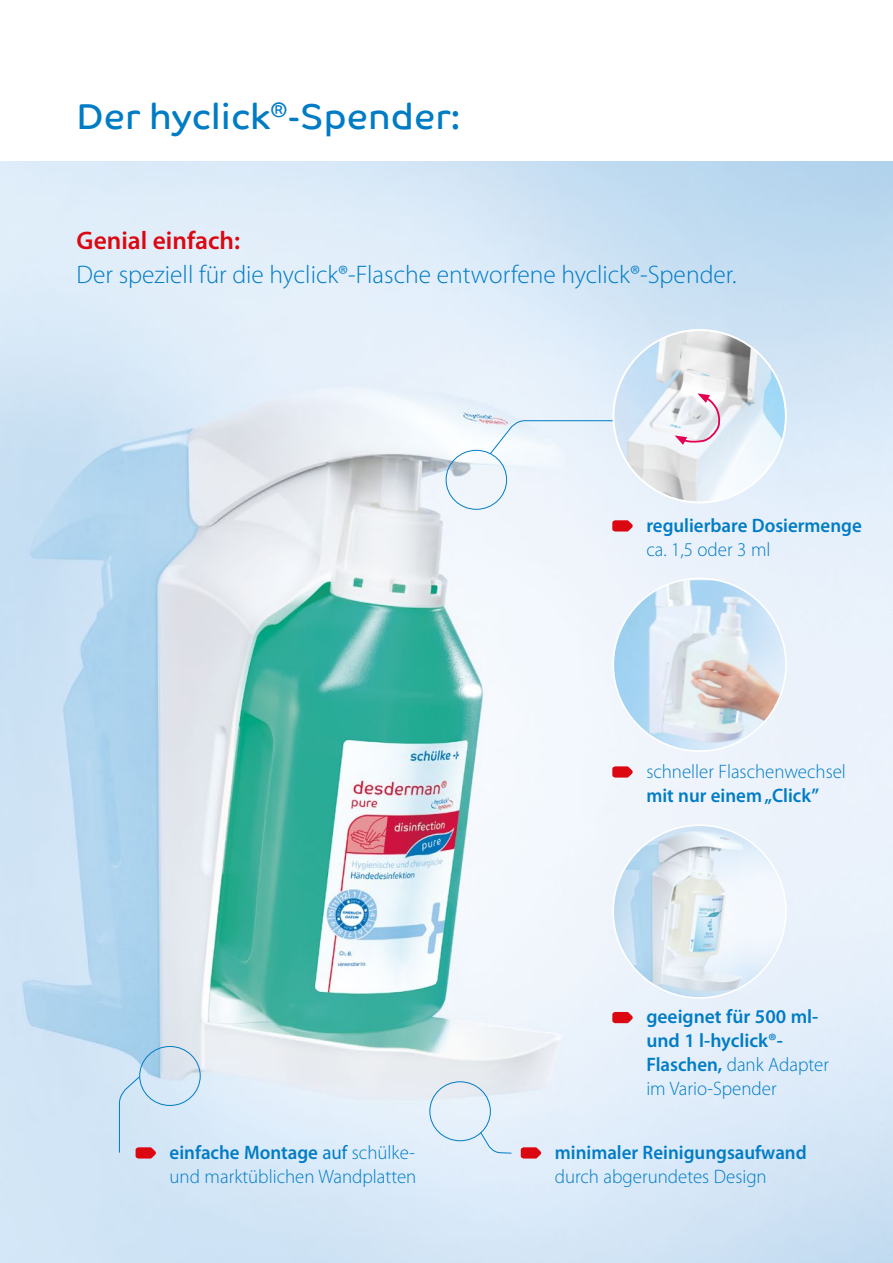
<style>
.page{position:relative;width:893px;height:1263px;background:#fff}
.page>*{position:absolute;margin:0;border:0;box-sizing:border-box;transform-origin:0 0}
.t1{font:36px "Co Text";color:#007cc5}
.t2{font:300 25.5px "Myriad Pro";color:#007cc5}
.t3{font:600 25.5px "Myriad Pro";color:#db0812}
.t4{font:600 19.5px/24px "Myriad Pro";color:#007cc5}
.t5{font:300 19.5px/24px "Myriad Pro";color:#007cc5}
.s1{font-weight:600}
.s2{font-weight:400}
.s3{font-weight:300}
</style>
<div class="page">
<img style="left:0;top:162px;width:893px;height:1101px">
<img style="left:613px;top:580px;width:173px;height:170px">
<img style="left:613px;top:825px;width:173px;height:173px;border-radius:86px">
<div style="left:446px;top:450px;width:61px;height:60px;border:1px solid #007cc5;border-radius:50%"></div>
<svg style="left:612px;top:520px;width:21px;height:11px"></svg>
<svg style="left:612px;top:766px;width:21px;height:12px"></svg>
<svg style="left:612px;top:1012px;width:21px;height:11px"></svg>
<div style="left:429px;top:1081px;width:62px;height:60px;border:1px solid #007cc5;border-radius:50%"></div>
<svg style="left:480px;top:1131px;width:32px;height:23px"></svg>
<svg style="left:521px;top:1147px;width:20px;height:11px"></svg>
<img style="left:613px;top:330px;width:173px;height:172px;border-radius:86px">
<svg style="left:489px;top:393px;width:259px;height:62px"></svg>
<div style="left:139px;top:1046px;width:62px;height:60px;border:1px solid #007cc5;border-radius:50%"></div>
<svg style="left:119px;top:1076px;width:37px;height:82px;background:#ccd3e5"></svg>
<h1 class="t1" style="left:77px;top:95px;width:386px">Der hyclick<sup>®</sup>-Spender:</h1>
<h2 class="t3" style="left:77px;top:224px;width:165px">Genial einfach:</h2>
<h2 class="t2" style="left:77px;top:261px;width:662px">Der speziell für die hyclick®-Flasche entworfene hyclick®-Spender.</h2>
<p class="t4" style="left:646px;top:512px;width:217px">regulierbare Dosiermenge</p>
<p class="t5" style="left:646px;top:537px;width:126px">ca. 1,5 oder 3 ml</p>
<p class="t5" style="left:646px;top:759px;width:201px">schneller Flaschenwechsel</p>
<p class="t4" style="left:646px;top:782px;width:174px">mit nur einem „Click”</p>
<p class="t5" style="left:170px;top:1140px;width:248px"><span class="s1">einfache Montage</span> <span class="s2">auf</span> schülke&shy;und marktüblichen Wandplatten</p>
<p class="t4" style="left:646px;top:1004px;width:184px">geeignet für 500 ml&shy;und 1 l-hyclick®-<br>Flaschen, <span class="s3">dank Adapter im Vario-Spender</span></p>
<p class="t4" style="left:555px;top:1139px;width:253px">minimaler Reinigungsaufwand</p>
<p class="t5" style="left:555px;top:1164px;width:213px">durch abgerundetes Design</p>
</div>
